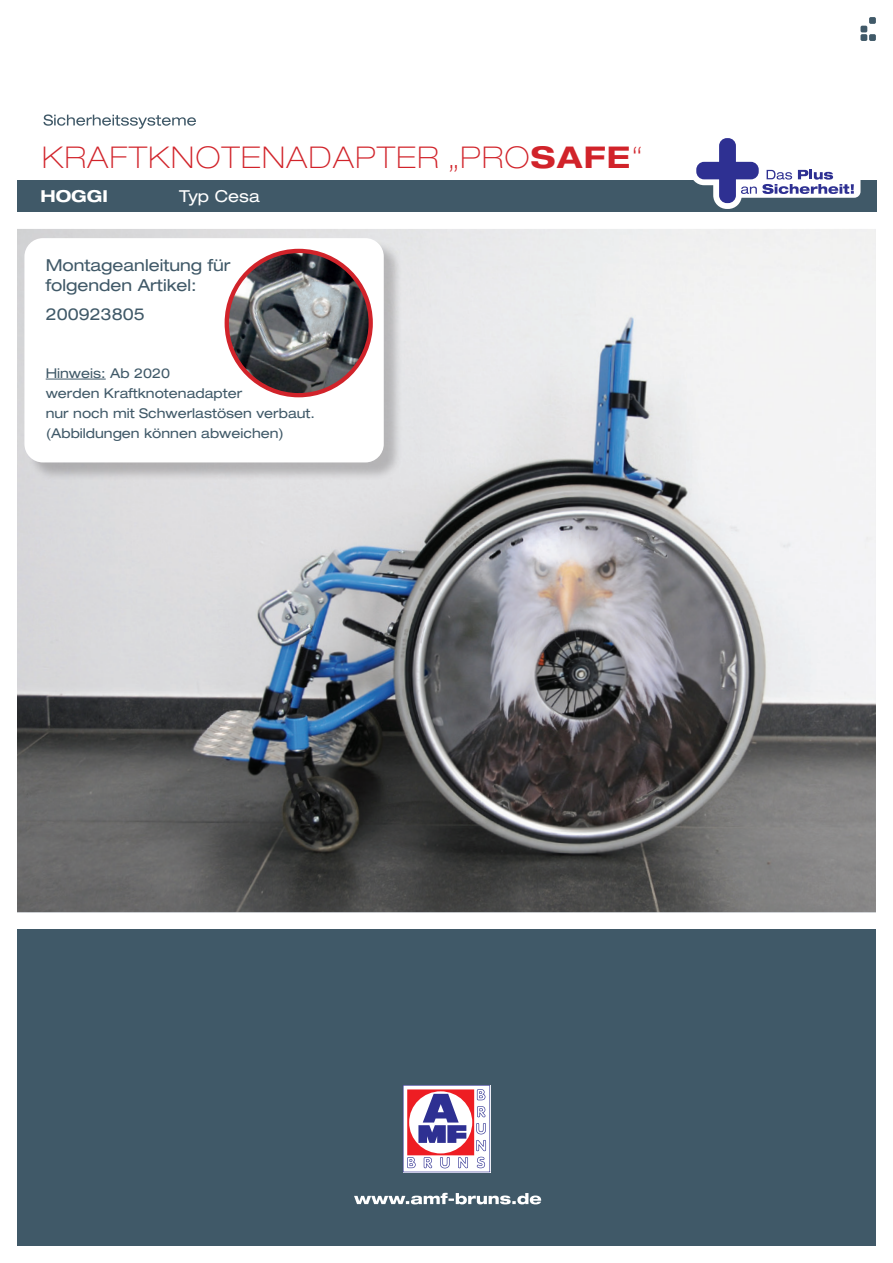
<style>
.page{position:relative;width:893px;height:1263px;background:#fff}
.page>*{position:absolute;margin:0;border:0;box-sizing:border-box;transform-origin:0 0}
.t1{font:100 expanded 30px "Helvetica Neue LT Std";letter-spacing:.05em;color:#d1232a}
.t2{font:expanded 16.5px/20.2px "Helvetica Neue LT Std";color:#405968}
.t3{font:expanded 16.5px "Helvetica Neue LT Std";color:#fff}
.t4{font:700 expanded 16.5px "Helvetica Neue LT Std";color:#fff}
.t5{font:expanded 13.5px/20.2px "Helvetica Neue LT Std";color:#405968}
.s1{font-weight:700}
</style>
<div class="page">
<div style="left:17px;top:180px;width:859px;height:32px;background:#405968"></div>
<div style="left:869px;top:17px;width:7px;height:7px;background:#405968;border-radius:2px"></div>
<div style="left:860px;top:26px;width:7px;height:6px;background:#405968;border-radius:2px"></div>
<div style="left:860px;top:34px;width:7px;height:7px;background:#405968;border-radius:2px"></div>
<div style="left:869px;top:34px;width:7px;height:7px;background:#405968;border-radius:2px"></div>
<svg style="left:43px;top:114px;width:153px;height:15px"></svg>
<div style="left:17px;top:929px;width:859px;height:317px;background:#405968"></div>
<svg style="left:354px;top:1193px;width:187px;height:11px"></svg>
<svg style="left:403px;top:1085px;width:87px;height:87px;background:#c9a4bd"></svg>
<div style="left:733px;top:164px;width:127px;height:34px;background:#fff;border-radius:6px"></div>
<svg style="left:693px;top:138px;width:161px;height:71px"></svg>
<div style="left:719px;top:138px;width:17px;height:65px;background:#2e3092;border-radius:8px"></div>
<div style="left:696px;top:162px;width:63px;height:17px;background:#2e3092;border-radius:8px"></div>
<img style="left:17px;top:229px;width:859px;height:683px">
<div style="left:27px;top:240px;width:376px;height:241px;background:#231f20;opacity:.24"></div>
<div style="left:24px;top:238px;width:360px;height:224px;background:#fff;border-radius:18px"></div>
<hr style="left:46px;top:379px;width:60px;height:1px;background:#405968">
<img style="left:227px;top:251px;width:144px;height:144px;border-radius:72px">
<div style="left:225px;top:249px;width:148px;height:148px;border:4px solid #d1232a;border-radius:50%"></div>
<h1 class="t1" style="left:42px;top:140px;width:602px">KRAFTKNOTENADAPTER „PRO<span class="s1">SAFE</span>“</h1>
<p class="t4" style="left:40px;top:186px;width:69px">HOGGI</p>
<p class="t3" style="left:179px;top:186px;width:82px">Typ Cesa</p>
<p class="t2" style="left:46px;top:255px;width:186px">Montageanleitung für folgenden Artikel:</p>
<p class="t2" style="left:46px;top:304px;width:101px">200923805</p>
<p class="t5" style="left:46px;top:363px;width:271px">Hinweis: Ab 2020<br>werden Kraftknotenadapter<br>nur noch mit Schwerlastösen verbaut. (Abbildungen können abweichen)</p>
</div>
